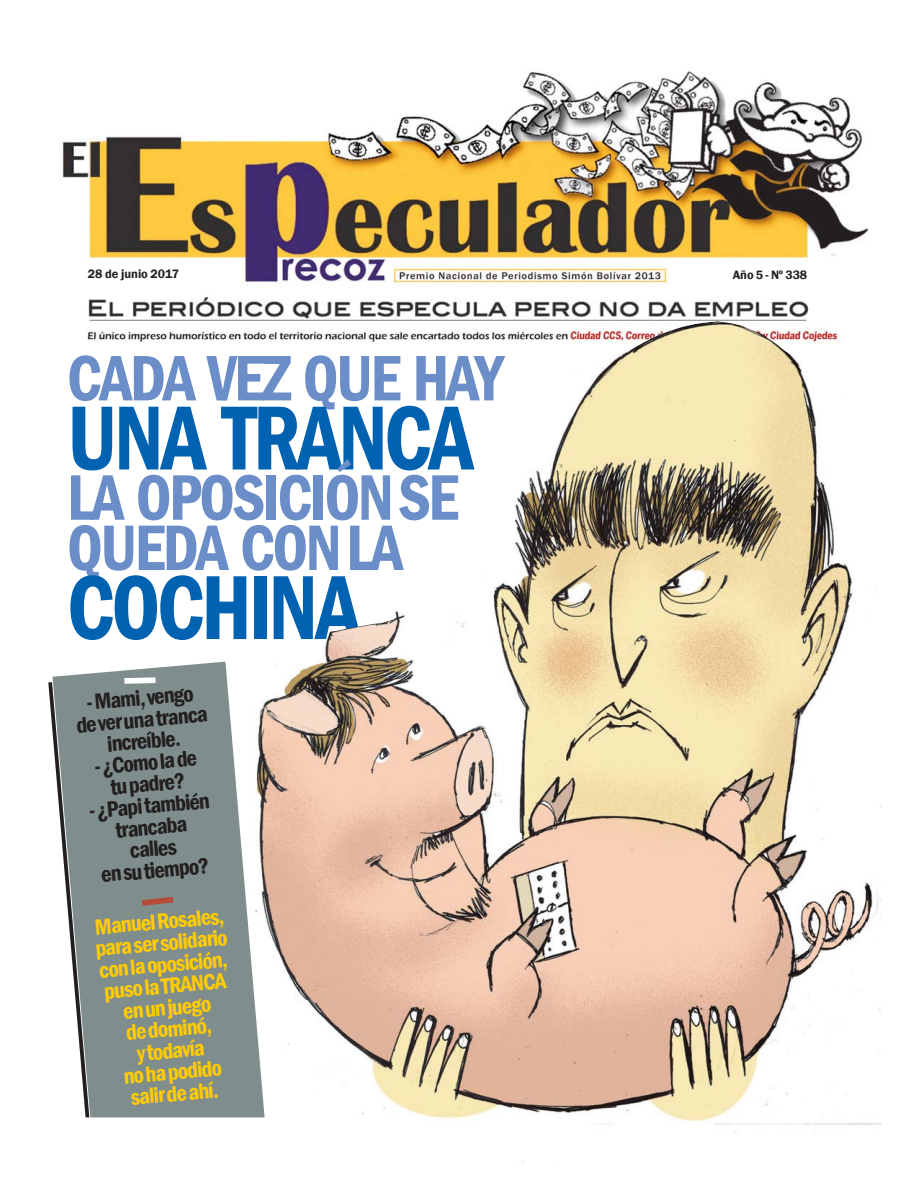
<style>
.page{position:relative;width:918px;height:1188px;background:#fff}
.page>*{position:absolute;margin:0;border:0;box-sizing:border-box;transform-origin:0 0}
.t1{font:600 condensed 94.2px "Franklin Gothic";letter-spacing:-.04em;color:#0062b0;scale:.93 1}
.t2{font:600 condensed 66.6px/50.2px "Franklin Gothic";letter-spacing:-.04em;color:#6b8ec9;scale:.96 1}
.t3{font:600 condensed 22.8px/21.6px "Franklin Gothic";color:#ffcb04;text-align:center}
.t4{font:600 condensed 22.8px/21.6px "Franklin Gothic";color:#231f20;text-align:center}
.t5{font:600 12.45px "Franklin Gothic";letter-spacing:-.005em;color:#231f20}
</style>
<div class="page">
<img style="left:62px;top:71px;width:807px;height:271px">
<img style="left:249px;top:321px;width:633px;height:842px">
<svg style="left:53px;top:662px;width:212px;height:455px;background:#8d9a99"></svg>
<svg style="left:48px;top:682px;width:41px;height:435px"></svg>
<svg style="left:136px;top:893px;width:43px;height:16px"></svg>
<svg style="left:119px;top:674px;width:42px;height:13px"></svg>
<p class="t5" style="left:88px;top:266px;width:93px">28 de junio 2017</p>
<p class="t5" style="left:733px;top:267px;width:76px">Año 5 - Nº 338</p>
<h2 class="t2" style="left:67px;top:352px;width:456px">CADA VEZ QUE HAY</h2>
<h1 class="t1" style="left:67px;top:383px;width:439px">UNA TRANCA</h1>
<h2 class="t2" style="left:67px;top:471px;width:410px">LA OPOSICIÓN SE<br>QUEDA CON LA</h2>
<h1 class="t1" style="left:67px;top:553px;width:317px">COCHINA</h1>
<p class="t4" style="left:74px;top:693px;width:133px;rotate:-5deg">- Mami, vengo de ver una tranca increíble.</p>
<p class="t4" style="left:93px;top:756px;width:104px;rotate:-5deg">- ¿Como la de tu padre?</p>
<p class="t4" style="left:88px;top:800px;width:123px;rotate:-5deg">- ¿Papi también trancaba calles<br>en su tiempo?</p>
<p class="t3" style="left:93px;top:916px;width:134px;rotate:-5deg">Manuel Rosales, para ser solidario con la oposición, puso la TRANCA en un juego<br>de dominó,<br>y todavía<br>no ha podido salir de ahí.</p>
</div>
